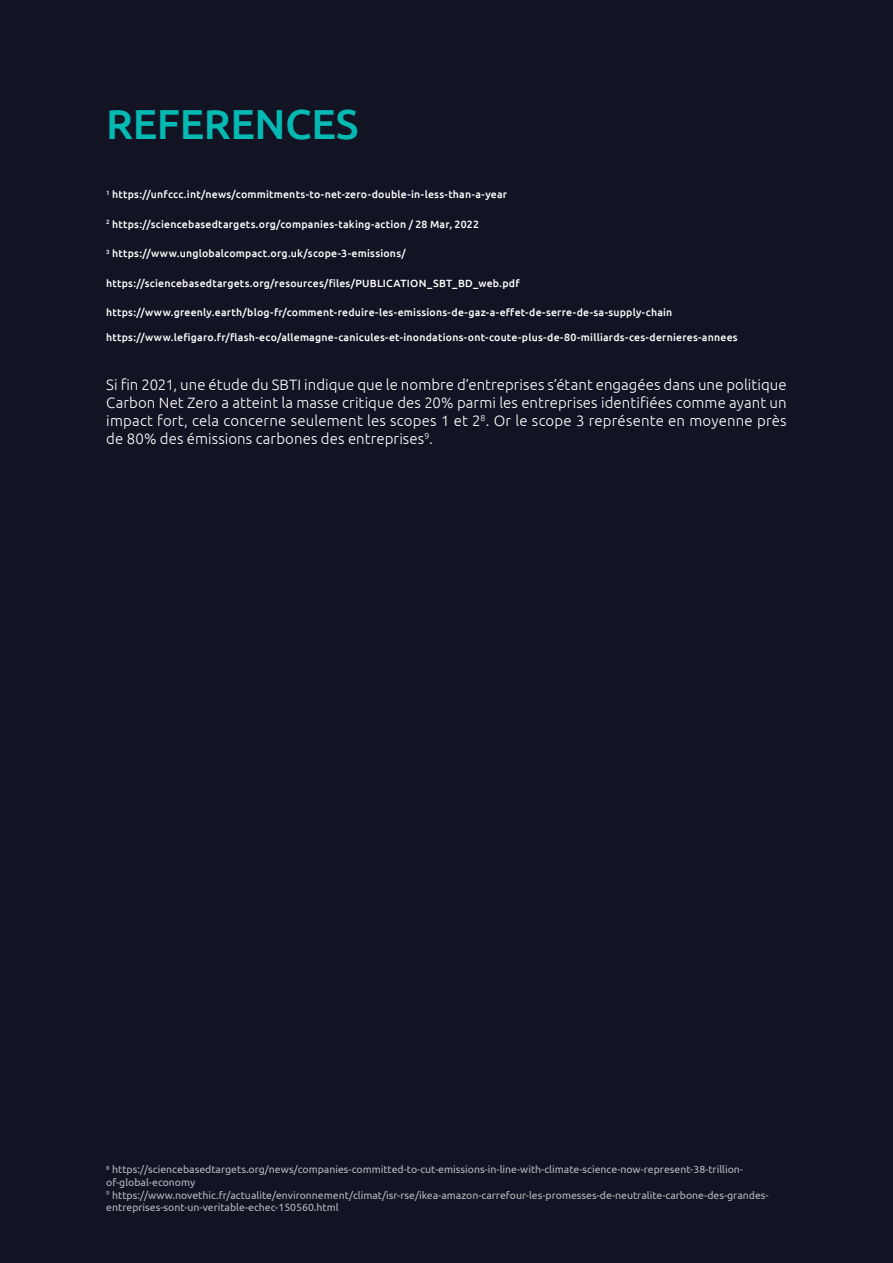
<style>
.page{position:relative;width:893px;height:1263px;background:#121423}
.page>*{position:absolute;margin:0;border:0;box-sizing:border-box;transform-origin:0 0}
.Titre_H2{font:500 42px "Ubuntu";letter-spacing:-.01em;color:#03b9b2}
.Textes{font:300 15px/18px "Ubuntu";letter-spacing:.01em;color:#fff;text-align:justify}
.Nom{font:500 10.5px "Ubuntu";letter-spacing:.02em;color:#fff}
.t1{font:10.5px/12.6px "Ubuntu";color:#fff}
</style>
<div class="page">
<p class="Titre_H2" style="left:106px;top:97px;width:254px">REFERENCES</p>
<p class="Nom" style="left:106px;top:188px;width:402px"><sup>1</sup> https://unfccc.int/news/commitments-to-net-zero-double-in-less-than-a-year</p>
<p class="Nom" style="left:106px;top:217px;width:374px"><sup>2</sup> https://sciencebasedtargets.org/companies-taking-action / 28 Mar, 2022</p>
<p class="Nom" style="left:106px;top:247px;width:301px"><sup>3</sup> https://www.unglobalcompact.org.uk/scope-3-emissions/</p>
<p class="Nom" style="left:106px;top:276px;width:415px">https://sciencebasedtargets.org/resources/files/PUBLICATION_SBT_BD_web.pdf</p>
<p class="Nom" style="left:106px;top:306px;width:568px">https://www.greenly.earth/blog-fr/comment-reduire-les-emissions-de-gaz-a-effet-de-serre-de-sa-supply-chain</p>
<p class="Nom" style="left:106px;top:331px;width:633px">https://www.lefigaro.fr/flash-eco/allemagne-canicules-et-inondations-ont-coute-plus-de-80-milliards-ces-dernieres-annees</p>
<p class="Textes" style="left:106px;top:375px;width:682px">Si fin 2021, une étude du SBTI indique que le nombre d’entreprises s’étant engagées dans une politique Carbon Net Zero a atteint la masse critique des 20% parmi les entreprises identifiées comme ayant un impact fort, cela concerne seulement les scopes 1 et 2<sup>8</sup>. Or le scope 3 représente en moyenne près de 80% des émissions carbones des entreprises<sup>9</sup>.</p>
<p class="t1" style="left:106px;top:1163px;width:664px"><sup>8</sup> https://sciencebasedtargets.org/news/companies-committed-to-cut-emissions-in-line-with-climate-science-now-represent-38-trillion&shy;of-global-economy<br><sup>9</sup> https://www.novethic.fr/actualite/environnement/climat/isr-rse/ikea-amazon-carrefour-les-promesses-de-neutralite-carbone-des-grandes&shy;entreprises-sont-un-veritable-echec-150560.html</p>
</div>
